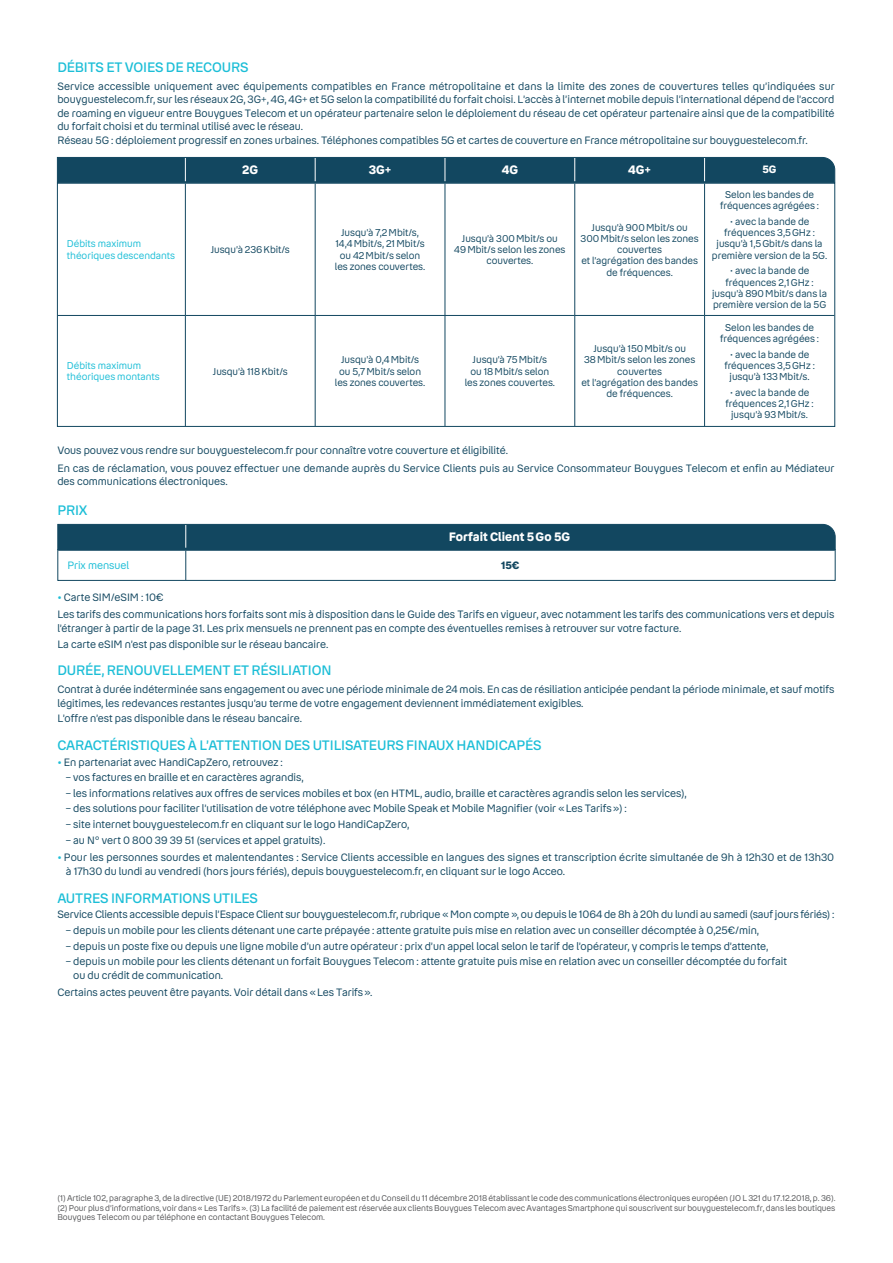
<style>
.page{position:relative;width:893px;height:1263px;background:#fff}
.page>*{position:absolute;margin:0;border:0;box-sizing:border-box;transform-origin:0 0}
.t1{font:500 13.5px "Bouygues Read";letter-spacing:-.01em;color:#1cbed7}
.t2{font:700 12px "Bouygues Read";color:#fff}
.t3{font:10.5px/13.5px "Bouygues Read";color:#124760}
.t4{font:10.5px "Bouygues Read";color:#1cbed7}
.t5{font:700 10.5px "Bouygues Read";color:#124760}
.t6{font:700 10.5px "Bouygues Read";color:#fff}
.t7{font:9.75px/11.2px "Bouygues Read";color:#124760;text-align:center}
.t8{font:9.75px/11.2px "Bouygues Read";color:#1cbed7}
.t9{font:8.25px/9.8px "Bouygues Read";color:#57585a;text-align:justify}
.s1{font-weight:700;color:#1cbed7}
</style>
<div class="page">
<hr style="left:185px;top:184px;width:1px;height:131px;background:#124760">
<hr style="left:315px;top:184px;width:1px;height:131px;background:#124760">
<hr style="left:445px;top:184px;width:1px;height:131px;background:#124760">
<hr style="left:574px;top:184px;width:1px;height:131px;background:#124760">
<hr style="left:58px;top:315px;width:127px;height:1px;background:#124760">
<hr style="left:185px;top:316px;width:1px;height:110px;background:#124760">
<hr style="left:185px;top:315px;width:130px;height:1px;background:#124760">
<hr style="left:315px;top:316px;width:1px;height:110px;background:#124760">
<hr style="left:315px;top:315px;width:130px;height:1px;background:#124760">
<hr style="left:445px;top:315px;width:130px;height:1px;background:#124760">
<hr style="left:575px;top:315px;width:130px;height:1px;background:#124760">
<hr style="left:705px;top:315px;width:129px;height:1px;background:#124760">
<hr style="left:445px;top:316px;width:1px;height:110px;background:#124760">
<hr style="left:574px;top:316px;width:1px;height:110px;background:#124760">
<hr style="left:704px;top:184px;width:1px;height:131px;background:#124760">
<hr style="left:704px;top:316px;width:1px;height:110px;background:#124760">
<div style="left:57px;top:183px;width:778px;height:244px;border:1px solid #124760"></div>
<div style="left:57px;top:157px;width:779px;height:26px;background:#124760"></div>
<hr style="left:186px;top:550px;width:1px;height:30px;background:#124760">
<div style="left:57px;top:549px;width:779px;height:32px;border:1px solid #124760"></div>
<div style="left:57px;top:524px;width:779px;height:26px;background:#124760"></div>
<p class="t1" style="left:57px;top:59px;width:193px">DÉBITS ET VOIES DE RECOURS</p>
<p class="t3" style="left:57px;top:79px;width:779px">Service accessible uniquement avec équipements compatibles en France métropolitaine et dans la limite des zones de couvertures telles qu’indiquées sur bouyguestelecom.fr, sur les réseaux 2G, 3G+, 4G, 4G+ et 5G selon la compatibilité du forfait choisi. L’accès à l’internet mobile depuis l’international dépend de l’accord de roaming en vigueur entre Bouygues Telecom et un opérateur partenaire selon le déploiement du réseau de cet opérateur partenaire ainsi que de la compatibilité du forfait choisi et du terminal utilisé avec le réseau.<br>Réseau 5G : déploiement progressif en zones urbaines. Téléphones compatibles 5G et cartes de couverture en France métropolitaine sur bouyguestelecom.fr.</p>
<p class="t2" style="left:242px;top:163px;width:17px">2G</p>
<p class="t2" style="left:369px;top:163px;width:24px">3G+</p>
<p class="t2" style="left:502px;top:163px;width:18px">4G</p>
<p class="t2" style="left:628px;top:163px;width:24px">4G+</p>
<p class="t6" style="left:762px;top:163px;width:16px">5G</p>
<p class="t8" style="left:67px;top:239px;width:110px">Débits maximum théoriques descendants</p>
<p class="t7" style="left:211px;top:244px;width:81px">Jusqu’à 236Kbit/s</p>
<p class="t7" style="left:335px;top:227px;width:92px">Jusqu’à 7,2Mbit/s,<br>14,4Mbit/s, 21Mbit/s ou 42Mbit/s selon les zones couvertes.</p>
<p class="t7" style="left:454px;top:233px;width:113px">Jusqu’à 300Mbit/s ou<br>49Mbit/s selon les zones couvertes.</p>
<p class="t7" style="left:581px;top:222px;width:120px">Jusqu’à 900Mbit/s ou<br>300Mbit/s selon les zones couvertes<br>et l’agrégation des bandes de fréquences.</p>
<p class="t8" style="left:67px;top:360px;width:94px">Débits maximum théoriques montants</p>
<p class="t7" style="left:213px;top:366px;width:76px">Jusqu’à 118Kbit/s</p>
<p class="t7" style="left:335px;top:354px;width:92px">Jusqu’à 0,4Mbit/s ou 5,7Mbit/s selon les zones couvertes.</p>
<p class="t7" style="left:465px;top:354px;width:92px">Jusqu’à 75Mbit/s<br>ou 18Mbit/s selon les zones couvertes.</p>
<p class="t7" style="left:581px;top:343px;width:118px">Jusqu’à 150Mbit/s ou<br>38Mbit/s selon les zones couvertes<br>et l’agrégation des bandes de fréquences.</p>
<p class="t7" style="left:720px;top:189px;width:101px">Selon les bandes de fréquences agrégées :</p>
<p class="t7" style="left:712px;top:216px;width:117px">• avec la bande de fréquences 3,5GHz : jusqu’à 1,5Gbit/s dans la première version de la 5G.</p>
<p class="t7" style="left:712px;top:265px;width:116px">• avec la bande de fréquences 2,1GHz : jusqu’à 890Mbit/s dans la première version de la 5G</p>
<p class="t7" style="left:720px;top:322px;width:101px">Selon les bandes de fréquences agrégées :</p>
<p class="t7" style="left:724px;top:349px;width:92px">• avec la bande de fréquences 3,5GHz : jusqu’à 133Mbit/s.</p>
<p class="t7" style="left:726px;top:387px;width:89px">• avec la bande de fréquences 2,1GHz : jusqu’à 93Mbit/s.</p>
<p class="t3" style="left:57px;top:442px;width:779px;line-height:17.7px">Vous pouvez vous rendre sur bouyguestelecom.fr pour connaître votre couverture et éligibilité.<br>En cas de réclamation, vous pouvez effectuer une demande auprès du Service Clients puis au Service Consommateur Bouygues Telecom et enfin au Médiateur</p>
<p class="t3" style="left:57px;top:475px;width:172px">des communications électroniques.</p>
<p class="t1" style="left:57px;top:503px;width:32px">PRIX</p>
<p class="t2" style="left:449px;top:529px;width:123px">Forfait Client 5Go 5G</p>
<p class="t4" style="left:67px;top:559px;width:63px">Prix mensuel</p>
<p class="t5" style="left:501px;top:559px;width:20px">15€</p>
<p class="t3" style="left:57px;top:588px;width:779px;line-height:17.7px"><span class="s1">•</span> Carte SIM/eSIM : 10€<br>Les tarifs des communications hors forfaits sont mis à disposition dans le Guide des Tarifs en vigueur, avec notamment les tarifs des communications vers et depuis</p>
<p class="t3" style="left:57px;top:620px;width:625px;line-height:15.6px">l’étranger à partir de la page 31. Les prix mensuels ne prennent pas en compte des éventuelles remises à retrouver sur votre facture.<br>La carte eSIM n’est pas disponible sur le réseau bancaire.</p>
<p class="t1" style="left:57px;top:662px;width:276px">DURÉE, RENOUVELLEMENT ET RÉSILIATION</p>
<p class="t3" style="left:57px;top:683px;width:779px">Contrat à durée indéterminée sans engagement ou avec une période minimale de 24 mois. En cas de résiliation anticipée pendant la période minimale, et sauf motifs légitimes, les redevances restantes jusqu’au terme de votre engagement deviennent immédiatement exigibles.</p>
<p class="t3" style="left:57px;top:712px;width:246px">L’offre n’est pas disponible dans le réseau bancaire.</p>
<p class="t1" style="left:57px;top:737px;width:486px">CARACTÉRISTIQUES À L’ATTENTION DES UTILISATEURS FINAUX HANDICAPÉS</p>
<p class="t3" style="left:57px;top:755px;width:227px"><span class="s1">•</span> En partenariat avec HandiCapZero, retrouvez :</p>
<p class="t3" style="left:66px;top:771px;width:239px">– vos factures en braille et en caractères agrandis,</p>
<p class="t3" style="left:66px;top:786px;width:622px">– les informations relatives aux offres de services mobiles et box (en HTML, audio, braille et caractères agrandis selon les services),</p>
<p class="t3" style="left:66px;top:802px;width:563px">– des solutions pour faciliter l’utilisation de votre téléphone avec Mobile Speak et Mobile Magnifier (voir «Les Tarifs») :</p>
<p class="t3" style="left:66px;top:818px;width:345px">– site internet bouyguestelecom.fr en cliquant sur le logo HandiCapZero,</p>
<p class="t3" style="left:66px;top:833px;width:261px">– au N° vert 0 800 39 39 51 (services et appel gratuits).</p>
<p class="t3" style="left:66px;top:851px;width:770px;text-indent:-8px"><span class="s1">•</span> Pour les personnes sourdes et malentendantes : Service Clients accessible en langues des signes et transcription écrite simultanée de 9h à 12h30 et de 13h30 à 17h30 du lundi au vendredi (hors jours fériés), depuis bouyguestelecom.fr, en cliquant sur le logo Acceo.</p>
<p class="t1" style="left:57px;top:890px;width:202px">AUTRES INFORMATIONS UTILES</p>
<p class="t3" style="left:57px;top:908px;width:779px">Service Clients accessible depuis l’Espace Client sur bouyguestelecom.fr, rubrique « Mon compte », ou depuis le 1064 de 8h à 20h du lundi au samedi (sauf jours fériés) :</p>
<p class="t3" style="left:66px;top:923px;width:695px">– depuis un mobile pour les clients détenant une carte prépayée : attente gratuite puis mise en relation avec un conseiller décomptée à 0,25€/min,</p>
<p class="t3" style="left:66px;top:939px;width:704px">– depuis un poste fixe ou depuis une ligne mobile d’un autre opérateur : prix d’un appel local selon le tarif de l’opérateur, y compris le temps d’attente,</p>
<p class="t3" style="left:73px;top:955px;width:715px;text-indent:-7px">– depuis un mobile pour les clients détenant un forfait Bouygues Telecom : attente gratuite puis mise en relation avec un conseiller décomptée du forfait ou du crédit de communication.</p>
<p class="t3" style="left:57px;top:986px;width:316px">Certains actes peuvent être payants. Voir détail dans «Les Tarifs».</p>
<p class="t9" style="left:57px;top:1193px;width:780px">(1) Article 102, paragraphe 3, de la directive (UE) 2018/1972 du Parlement européen et du Conseil du 11 décembre 2018 établissant le code des communications électroniques européen (JO L 321 du 17.12.2018, p. 36). (2) Pour plus d’informations, voir dans « Les Tarifs ». (3) La facilité de paiement est réservée aux clients Bouygues Telecom avec Avantages Smartphone qui souscrivent sur bouyguestelecom.fr, dans les boutiques Bouygues Telecom ou par téléphone en contactant Bouygues Telecom.</p>
</div>
